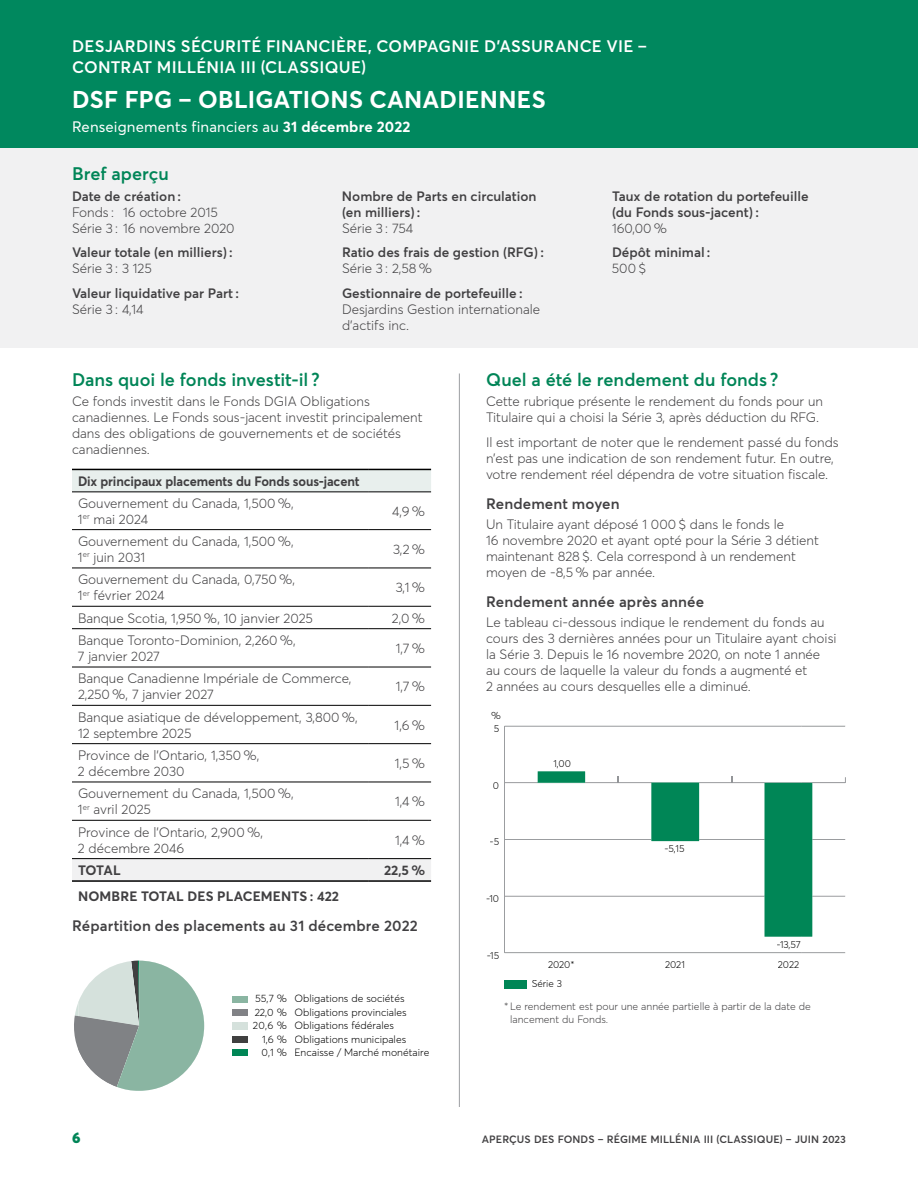
<style>
.page{position:relative;width:918px;height:1188px;background:#fff}
.page>*{position:absolute;margin:0;border:0;box-sizing:border-box;transform-origin:0 0}
.t1{font:700 24px "Averta";letter-spacing:.01em;color:#fff}
.t2{font:600 18px "Averta";color:#008557}
.t3{font:600 16.5px/21px "Averta";letter-spacing:.015em;color:#fff}
.t4{font:600 15px "Averta";letter-spacing:.01em;color:#414042}
.t5{font:15px "Averta";letter-spacing:.01em;color:#fff}
.t6{font:900 15px "Averta";color:#008557}
.t7{font:300 13.5px/15.9px "Averta";color:#414042}
.t8{font:600 13.5px/15.9px "Averta";color:#414042}
.t9{font:700 13.5px "Averta";letter-spacing:-.01em;color:#414042;scale:.95 1}
.t10{font:700 13.5px "Averta";letter-spacing:.01em;color:#414042}
.t11{font:700 13.5px "Averta";letter-spacing:-.01em;color:#414042}
.t12{font:300 10.5px/12.9px "Averta";color:#414042}
.t13{font:600 10.5px "Averta";letter-spacing:.01em;color:#414042}
.t14{font:300 10.35px/13.4px "Averta";color:#000}
.t15{font:300 10.05px "Averta";color:#000}
.s1{font-weight:700}
</style>
<div class="page">
<div style="left:0;top:0;width:918px;height:148px;background:#00885e"></div>
<div style="left:0;top:148px;width:918px;height:200px;background:#f1f1f2"></div>
<svg style="left:72px;top:470px;width:359px;height:22px;background:#dfe5e4"></svg>
<div style="left:72px;top:859px;width:359px;height:21px;background:#f1f1f2"></div>
<hr style="left:72px;top:880px;width:296px;height:2px;background:#000">
<hr style="left:368px;top:880px;width:63px;height:2px;background:#000">
<hr style="left:72px;top:469px;width:296px;height:1px;background:#000">
<hr style="left:368px;top:469px;width:63px;height:1px;background:#000">
<hr style="left:72px;top:492px;width:296px;height:1px;background:#000">
<hr style="left:368px;top:492px;width:63px;height:1px;background:#000">
<hr style="left:72px;top:529px;width:296px;height:1px;background:#000">
<hr style="left:368px;top:529px;width:63px;height:1px;background:#000">
<hr style="left:72px;top:568px;width:296px;height:1px;background:#000">
<hr style="left:368px;top:568px;width:63px;height:1px;background:#000">
<hr style="left:72px;top:606px;width:296px;height:1px;background:#000">
<hr style="left:368px;top:606px;width:63px;height:1px;background:#000">
<hr style="left:72px;top:628px;width:296px;height:1px;background:#000">
<hr style="left:368px;top:628px;width:63px;height:1px;background:#000">
<hr style="left:72px;top:667px;width:296px;height:1px;background:#000">
<hr style="left:368px;top:667px;width:63px;height:1px;background:#000">
<hr style="left:72px;top:705px;width:296px;height:1px;background:#000">
<hr style="left:368px;top:705px;width:63px;height:1px;background:#000">
<hr style="left:72px;top:743px;width:296px;height:1px;background:#000">
<hr style="left:368px;top:743px;width:63px;height:1px;background:#000">
<hr style="left:72px;top:782px;width:296px;height:1px;background:#000">
<hr style="left:368px;top:782px;width:63px;height:1px;background:#000">
<hr style="left:72px;top:820px;width:296px;height:1px;background:#000">
<hr style="left:368px;top:820px;width:63px;height:1px;background:#000">
<hr style="left:72px;top:858px;width:296px;height:1px;background:#000">
<hr style="left:368px;top:858px;width:63px;height:1px;background:#000">
<svg style="left:74px;top:1004px;width:4px;height:44px"></svg>
<img style="left:78px;top:964px;width:39px;height:52px">
<img style="left:78px;top:1016px;width:39px;height:71px">
<img style="left:117px;top:961px;width:87px;height:130px">
<img style="left:233px;top:1036px;width:15px;height:7px">
<img style="left:233px;top:1050px;width:15px;height:6px">
<img style="left:504px;top:725px;width:342px;height:264px">
<img style="left:504px;top:726px;width:1px;height:227px">
<img style="left:505px;top:952px;width:340px;height:1px">
<img style="left:505px;top:896px;width:340px;height:1px">
<img style="left:505px;top:839px;width:340px;height:1px">
<img style="left:505px;top:782px;width:340px;height:1px">
<img style="left:505px;top:726px;width:340px;height:1px">
<img style="left:538px;top:771px;width:47px;height:12px">
<div style="left:651px;top:783px;width:48px;height:58px;background:#008656"></div>
<div style="left:765px;top:783px;width:47px;height:154px;background:#008656"></div>
<img style="left:778px;top:961px;width:21px;height:7px">
<img style="left:665px;top:961px;width:19px;height:7px">
<img style="left:548px;top:961px;width:26px;height:7px">
<img style="left:532px;top:980px;width:22px;height:8px">
<svg style="left:557px;top:981px;width:5px;height:7px"></svg>
<img style="left:504px;top:981px;width:22px;height:7px">
<img style="left:554px;top:760px;width:16px;height:8px">
<img style="left:665px;top:845px;width:19px;height:9px">
<img style="left:777px;top:941px;width:24px;height:8px">
<hr style="left:459px;top:374px;width:1px;height:733px;background:#9d9fa2">
<p class="t3" style="left:72px;top:36px;width:577px">DESJARDINS SÉCURITÉ FINANCIÈRE, COMPAGNIE D’ASSURANCE VIE –<br>CONTRAT MILLÉNIA III (CLASSIQUE)</p>
<h1 class="t1" style="left:72px;top:84px;width:475px">DSF FPG – OBLIGATIONS CANADIENNES</h1>
<p class="t5" style="left:72px;top:117px;width:340px">Renseignements financiers au <span class="s1">31 décembre 2022</span></p>
<h2 class="t2" style="left:72px;top:163px;width:98px">Bref aperçu</h2>
<p class="t8" style="left:72px;top:188px;width:111px">Date de création :</p>
<p class="t7" style="left:72px;top:204px;width:164px">Fonds : 16 octobre 2015<br>Série 3 : 16 novembre 2020</p>
<p class="t8" style="left:72px;top:245px;width:162px">Valeur totale (en milliers) :</p>
<p class="t7" style="left:72px;top:261px;width:81px">Série 3 : 3 125</p>
<p class="t8" style="left:72px;top:285px;width:169px">Valeur liquidative par Part :</p>
<p class="t7" style="left:72px;top:301px;width:73px">Série 3 : 4,14</p>
<p class="t8" style="left:612px;top:188px;width:198px">Taux de rotation du portefeuille (du Fonds sous-jacent) :</p>
<p class="t7" style="left:612px;top:220px;width:57px">160,00 %</p>
<p class="t8" style="left:612px;top:245px;width:100px">Dépôt minimal :</p>
<p class="t7" style="left:612px;top:261px;width:35px">500 $</p>
<p class="t8" style="left:342px;top:188px;width:196px">Nombre de Parts en circulation (en milliers) :</p>
<p class="t7" style="left:342px;top:220px;width:73px">Série 3 : 754</p>
<p class="t8" style="left:342px;top:245px;width:204px">Ratio des frais de gestion (RFG) :</p>
<p class="t7" style="left:342px;top:261px;width:92px">Série 3 : 2,58 %</p>
<p class="t8" style="left:342px;top:285px;width:182px">Gestionnaire de portefeuille :</p>
<p class="t7" style="left:342px;top:301px;width:200px">Desjardins Gestion internationale d’actifs inc.</p>
<h2 class="t2" style="left:72px;top:368px;width:249px">Dans quoi le fonds investit-il ?</h2>
<p class="t7" style="left:72px;top:393px;width:352px">Ce fonds investit dans le Fonds DGIA Obligations canadiennes. Le Fonds sous-jacent investit principalement dans des obligations de gouvernements et de sociétés canadiennes.</p>
<p class="t9" style="left:78px;top:473px;width:298px">Dix principaux placements du Fonds sous-jacent</p>
<p class="t7" style="left:78px;top:495px;width:217px">Gouvernement du Canada, 1,500 %,<br>1<sup>er</sup> mai 2024</p>
<p class="t7" style="left:392px;top:503px;width:34px">4,9 %</p>
<p class="t7" style="left:78px;top:533px;width:217px">Gouvernement du Canada, 1,500 %,<br>1<sup>er</sup> juin 2031</p>
<p class="t7" style="left:393px;top:541px;width:33px">3,2 %</p>
<p class="t7" style="left:78px;top:572px;width:219px">Gouvernement du Canada, 0,750 %,<br>1<sup>er</sup> février 2024</p>
<p class="t7" style="left:396px;top:580px;width:31px">3,1 %</p>
<p class="t7" style="left:78px;top:610px;width:236px">Banque Scotia, 1,950 %, 10 janvier 2025</p>
<p class="t7" style="left:392px;top:610px;width:35px">2,0 %</p>
<p class="t7" style="left:78px;top:632px;width:219px">Banque Toronto-Dominion, 2,260 %,<br>7 janvier 2027</p>
<p class="t7" style="left:396px;top:640px;width:31px">1,7 %</p>
<p class="t7" style="left:78px;top:671px;width:275px">Banque Canadienne Impériale de Commerce,<br>2,250 %, 7 janvier 2027</p>
<p class="t7" style="left:396px;top:679px;width:31px">1,7 %</p>
<p class="t7" style="left:78px;top:709px;width:281px">Banque asiatique de développement, 3,800 %,<br>12 septembre 2025</p>
<p class="t7" style="left:395px;top:717px;width:32px">1,6 %</p>
<p class="t7" style="left:78px;top:747px;width:183px">Province de l’Ontario, 1,350 %,<br>2 décembre 2030</p>
<p class="t7" style="left:395px;top:755px;width:32px">1,5 %</p>
<p class="t7" style="left:78px;top:786px;width:217px">Gouvernement du Canada, 1,500 %,<br>1<sup>er</sup> avril 2025</p>
<p class="t7" style="left:395px;top:794px;width:31px">1,4 %</p>
<p class="t7" style="left:78px;top:824px;width:187px">Province de l’Ontario, 2,900 %,<br>2 décembre 2046</p>
<p class="t7" style="left:395px;top:832px;width:31px">1,4 %</p>
<p class="t11" style="left:78px;top:862px;width:44px">TOTAL</p>
<p class="t11" style="left:384px;top:862px;width:43px">22,5 %</p>
<p class="t10" style="left:78px;top:887px;width:262px">NOMBRE TOTAL DES PLACEMENTS : 422</p>
<p class="t4" style="left:72px;top:916px;width:347px">Répartition des placements au 31 décembre 2022</p>
<p class="t14" style="left:253px;top:992px;width:155px">55,7 % Obligations de sociétés<br>22,0 % Obligations provinciales<br>20,6 % Obligations fédérales</p>
<p class="t14" style="left:262px;top:1032px;width:146px">1,6 % Obligations municipales</p>
<p class="t14" style="left:262px;top:1046px;width:169px">0,1 % Encaisse / Marché monétaire</p>
<h2 class="t2" style="left:486px;top:368px;width:294px">Quel a été le rendement du fonds ?</h2>
<p class="t7" style="left:486px;top:393px;width:339px">Cette rubrique présente le rendement du fonds pour un<br>Titulaire qui a choisi la Série 3, après déduction du RFG.</p>
<p class="t7" style="left:486px;top:434px;width:354px">Il est important de noter que le rendement passé du fonds n’est pas une indication de son rendement futur. En outre, votre rendement réel dépendra de votre situation fiscale.</p>
<p class="t4" style="left:486px;top:494px;width:135px">Rendement moyen</p>
<p class="t7" style="left:486px;top:516px;width:335px">Un Titulaire ayant déposé 1 000 $ dans le fonds le<br>16 novembre 2020 et ayant opté pour la Série 3 détient maintenant 828 $. Cela correspond à un rendement moyen de -8,5 % par année.</p>
<p class="t4" style="left:486px;top:592px;width:220px">Rendement année après année</p>
<p class="t7" style="left:486px;top:614px;width:352px">Le tableau ci-dessous indique le rendement du fonds au cours des 3 dernières années pour un Titulaire ayant choisi la Série 3. Depuis le 16 novembre 2020, on note 1 année au cours de laquelle la valeur du fonds a augmenté et<br>2 années au cours desquelles elle a diminué.</p>
<p class="t15" style="left:491px;top:709px;width:11px">%</p>
<p class="t15" style="left:494px;top:722px;width:7px">5</p>
<p class="t15" style="left:493px;top:779px;width:8px">0</p>
<p class="t15" style="left:490px;top:836px;width:11px">-5</p>
<p class="t15" style="left:486px;top:892px;width:15px">-10</p>
<p class="t15" style="left:487px;top:949px;width:14px">-15</p>
<p class="t15" style="left:553px;top:757px;width:19px">1,00</p>
<p class="t15" style="left:664px;top:843px;width:22px">-5,15</p>
<p class="t15" style="left:777px;top:938px;width:26px">-13,57</p>
<p class="t15" style="left:548px;top:959px;width:28px">2020*</p>
<p class="t15" style="left:665px;top:959px;width:21px">2021</p>
<p class="t15" style="left:778px;top:959px;width:23px">2022</p>
<p class="t15" style="left:532px;top:978px;width:32px">Série 3</p>
<p class="t12" style="left:510px;top:1000px;width:302px;text-indent:-6px">* Le rendement est pour une année partielle à partir de la date de lancement du Fonds.</p>
<p class="t6" style="left:72px;top:1128px;width:10px">6</p>
<p class="t13" style="left:482px;top:1133px;width:366px">APERÇUS DES FONDS – RÉGIME MILLÉNIA III (CLASSIQUE) – JUIN 2023</p>
</div>
